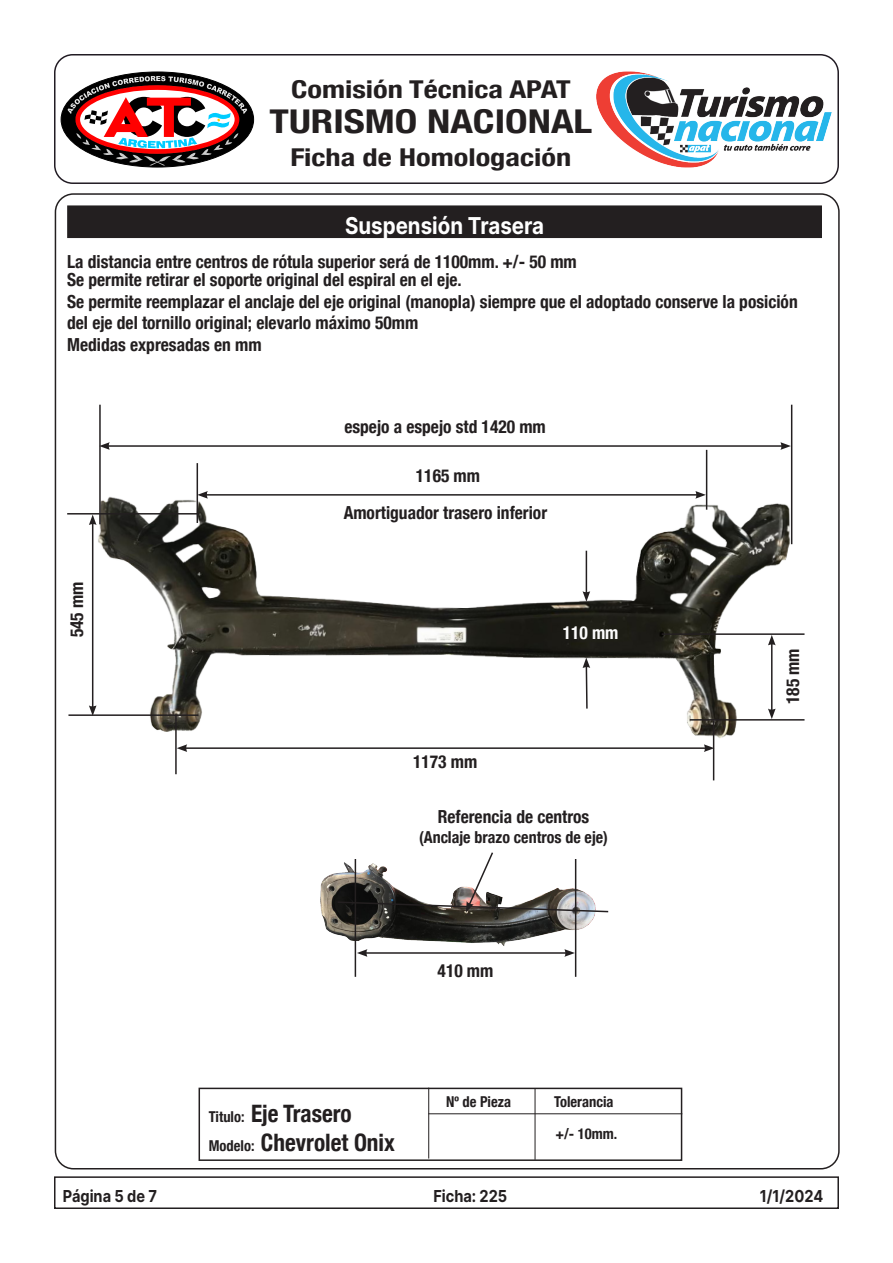
<style>
.page{position:relative;width:893px;height:1263px;background:#fff}
.page>*{position:absolute;margin:0;border:0;box-sizing:border-box;transform-origin:0 0}
.t1{font:700 condensed 32.7px "Helvetica Neue";color:#231f20;scale:1.24 1}
.t2{font:700 condensed 24.6px "Helvetica Neue";color:#231f20;scale:1.24 1}
.t3{font:700 condensed 24px "Helvetica Neue";color:#231f20}
.t4{font:700 23.25px "Inter";color:#fff;scale:.88 1}
.t5{font:700 condensed 18px/21.6px "Helvetica Neue";color:#231f20}
.t6{font:700 condensed 18px "Helvetica Neue";color:#fcfcfc}
.t7{font:700 16.5px "Inter";color:#231f20;scale:.88 1}
.t8{font:700 condensed 16.5px "Helvetica Neue";color:#231f20}
.t9{font:700 condensed 15px "Helvetica Neue";color:#231f20}
.s1{font-size:15px}
</style>
<div class="page">
<div style="left:54px;top:54px;width:785px;height:130px;border:2px solid #221c24;border-radius:18px"></div>
<img style="left:597px;top:72px;width:235px;height:96px">
<svg style="left:61px;top:72px;width:193px;height:95px"></svg>
<div style="left:54px;top:1176px;width:785px;height:33px;border:2px solid #231f20"></div>
<div style="left:68px;top:206px;width:753px;height:31px;background:#231f20"></div>
<div style="left:67px;top:205px;width:755px;height:33px;border:2px solid #231f20"></div>
<div style="left:199px;top:1088px;width:483px;height:73px;border:2px solid #231f20"></div>
<hr style="left:428px;top:1088px;width:1px;height:70px;background:#231f20">
<hr style="left:535px;top:1089px;width:1px;height:71px;background:#231f20">
<hr style="left:428px;top:1113px;width:254px;height:1px;background:#231f20">
<img style="left:82px;top:446px;width:723px;height:321px">
<img style="left:320px;top:873px;width:275px;height:79px">
<hr style="left:99px;top:405px;width:2px;height:119px;background:#231f20">
<hr style="left:791px;top:405px;width:1px;height:139px;background:#231f20">
<hr style="left:107px;top:445px;width:676px;height:2px;background:#231f20">
<svg style="left:780px;top:442px;width:11px;height:8px"></svg>
<svg style="left:99px;top:442px;width:11px;height:8px"></svg>
<hr style="left:197px;top:463px;width:1px;height:60px;background:#231f20">
<hr style="left:706px;top:450px;width:1px;height:60px;background:#231f20">
<hr style="left:205px;top:494px;width:493px;height:2px;background:#231f20">
<svg style="left:695px;top:491px;width:11px;height:8px"></svg>
<svg style="left:198px;top:491px;width:10px;height:8px"></svg>
<hr style="left:67px;top:513px;width:132px;height:1px;background:#231f20">
<hr style="left:68px;top:714px;width:130px;height:2px;background:#231f20">
<hr style="left:92px;top:523px;width:1px;height:185px;background:#231f20">
<svg style="left:89px;top:514px;width:8px;height:11px"></svg>
<svg style="left:89px;top:705px;width:8px;height:11px"></svg>
<hr style="left:586px;top:551px;width:1px;height:42px;background:#231f20">
<svg style="left:583px;top:591px;width:7px;height:11px"></svg>
<svg style="left:583px;top:657px;width:7px;height:53px"></svg>
<hr style="left:662px;top:633px;width:142px;height:2px;background:#231f20">
<hr style="left:690px;top:719px;width:114px;height:2px;background:#231f20">
<hr style="left:771px;top:643px;width:1px;height:68px;background:#231f20">
<svg style="left:768px;top:635px;width:8px;height:10px"></svg>
<svg style="left:768px;top:708px;width:8px;height:11px"></svg>
<hr style="left:713px;top:721px;width:1px;height:59px;background:#231f20">
<hr style="left:175px;top:714px;width:2px;height:60px;background:#231f20">
<hr style="left:185px;top:747px;width:521px;height:2px;background:#231f20">
<svg style="left:704px;top:744px;width:9px;height:8px"></svg>
<svg style="left:177px;top:744px;width:10px;height:8px"></svg>
<hr style="left:575px;top:859px;width:1px;height:118px;background:#231f20">
<hr style="left:355px;top:859px;width:1px;height:118px;background:#231f20">
<hr style="left:365px;top:952px;width:202px;height:2px;background:#231f20">
<svg style="left:357px;top:949px;width:10px;height:8px"></svg>
<svg style="left:564px;top:949px;width:11px;height:8px"></svg>
<svg style="left:336px;top:852px;width:273px;height:61px"></svg>
<h2 class="t2" style="left:291px;top:74px;width:227px">Comisión Técnica APAT</h2>
<h1 class="t1" style="left:270px;top:102px;width:262px">TURISMO NACIONAL</h1>
<h2 class="t2" style="left:291px;top:143px;width:228px">Ficha de Homologación</h2>
<p class="t4" style="left:345px;top:208px;width:228px">Suspensión Trasera</p>
<p class="t5" style="left:67px;top:251px;width:511px">La distancia entre centros de rótula superior será de 1100mm. +/- 50 mm</p>
<p class="t5" style="left:67px;top:269px;width:396px">Se permite retirar el soporte original del espiral en el eje.</p>
<p class="t5" style="left:67px;top:290px;width:732px">Se permite reemplazar el anclaje del eje original (manopla) siempre que el adoptado conserve la posición del eje del tornillo original; elevarlo máximo 50mm</p>
<p class="t5" style="left:67px;top:334px;width:196px">Medidas expresadas en mm</p>
<p class="t5" style="left:344px;top:416px;width:203px">espejo a espejo std 1420 mm</p>
<p class="t5" style="left:416px;top:464px;width:66px">1165 mm</p>
<p class="t5" style="left:66px;top:637px;width:57px;rotate:-90deg">545 mm</p>
<p class="t5" style="left:344px;top:501px;width:205px">Amortiguador trasero inferior</p>
<p class="t6" style="left:563px;top:622px;width:57px">110 mm</p>
<p class="t5" style="left:413px;top:750px;width:66px">1173 mm</p>
<p class="t5" style="left:438px;top:806px;width:153px">Referencia de centros</p>
<p class="t8" style="left:419px;top:827px;width:190px">(Anclaje brazo centros de eje)</p>
<p class="t5" style="left:438px;top:960px;width:57px">410 mm</p>
<p class="t3" style="left:209px;top:1099px;width:144px"><span class="s1">Titulo:</span> Eje Trasero</p>
<p class="t3" style="left:209px;top:1127px;width:188px"><span class="s1">Modelo:</span> Chevrolet Onix</p>
<p class="t9" style="left:446px;top:1092px;width:66px">Nº de Pieza</p>
<p class="t9" style="left:554px;top:1092px;width:61px">Tolerancia</p>
<p class="t9" style="left:555px;top:1124px;width:63px">+/- 10mm.</p>
<p class="t5" style="left:782px;top:704px;width:57px;rotate:-90deg">185 mm</p>
<p class="t7" style="left:63px;top:1184px;width:109px">Página 5 de 7</p>
<p class="t7" style="left:433px;top:1184px;width:86px">Ficha: 225</p>
<p class="t7" style="left:760px;top:1184px;width:74px">1/1/2024</p>
</div>
